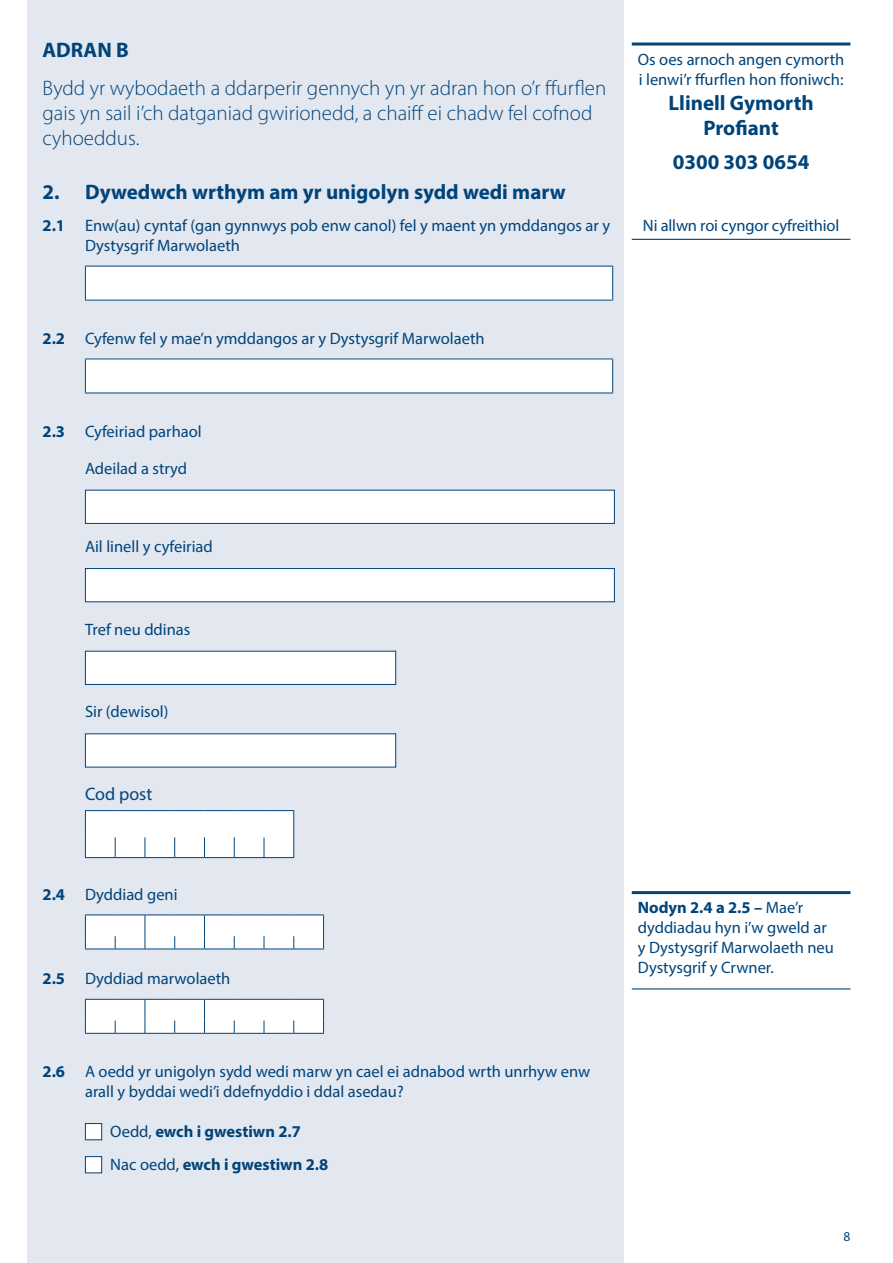
<style>
.page{position:relative;width:893px;height:1263px;background:#fff}
.page>*{position:absolute;margin:0;border:0;box-sizing:border-box;transform-origin:0 0}
.t1{font:300 21px/25.2px "Myriad Pro";color:#00447a}
.t2{font:700 21px/25.2px "Myriad Pro";color:#00447a;text-align:center}
.t3{font:18px "Myriad Pro";color:#00447a}
.t4{font:16.5px/19.8px "Myriad Pro";color:#00447a}
.t5{font:700 16.5px/33px "Myriad Pro";color:#00447a}
.t6{font:13.5px "Myriad Pro";color:#00447a}
.s1{font-weight:700}
.s2{font-weight:400}
</style>
<div class="page">
<div style="left:27px;top:0;width:596px;height:1263px;background:#e3e7f0"></div>
<div style="left:85px;top:266px;width:528px;height:34px;background:#fff"></div>
<hr style="left:85px;top:266px;width:528px;height:1px;background:#00447a">
<hr style="left:85px;top:266px;width:1px;height:34px;background:#00447a">
<hr style="left:612px;top:266px;width:1px;height:34px;background:#00447a">
<hr style="left:85px;top:300px;width:528px;height:1px;background:#00447a">
<div style="left:85px;top:359px;width:528px;height:34px;background:#fff"></div>
<hr style="left:85px;top:359px;width:528px;height:1px;background:#00447a">
<hr style="left:85px;top:359px;width:1px;height:34px;background:#00447a">
<hr style="left:612px;top:359px;width:1px;height:34px;background:#00447a">
<hr style="left:85px;top:393px;width:528px;height:1px;background:#00447a">
<div style="left:85px;top:490px;width:530px;height:34px;background:#fff;border:1px solid #00447a"></div>
<div style="left:85px;top:568px;width:530px;height:34px;background:#fff;border:1px solid #00447a"></div>
<div style="left:85px;top:651px;width:311px;height:34px;background:#fff;border:1px solid #00447a"></div>
<div style="left:85px;top:733px;width:311px;height:34px;background:#fff"></div>
<svg style="left:85px;top:810px;width:209px;height:48px;background:#f1f5f8"></svg>
<hr style="left:204px;top:857px;width:30px;height:1px;background:#00447a">
<hr style="left:234px;top:857px;width:30px;height:1px;background:#00447a">
<hr style="left:264px;top:857px;width:30px;height:1px;background:#00447a">
<svg style="left:85px;top:914px;width:239px;height:35px;background:#eef2f6"></svg>
<hr style="left:294px;top:948px;width:30px;height:1px;background:#00447a">
<svg style="left:85px;top:999px;width:239px;height:35px;background:#ecf1f5"></svg>
<hr style="left:294px;top:1033px;width:30px;height:1px;background:#00447a">
<div style="left:85px;top:1123px;width:17px;height:17px;background:#fff;border:1px solid #00447a"></div>
<div style="left:85px;top:1156px;width:17px;height:17px;background:#fff;border:1px solid #00447a"></div>
<hr style="left:632px;top:891px;width:218px;height:3px;background:#00447a">
<hr style="left:632px;top:988px;width:218px;height:1px;background:#00447a">
<hr style="left:632px;top:43px;width:218px;height:3px;background:#00447a">
<hr style="left:632px;top:239px;width:218px;height:1px;background:#00447a">
<p class="t2" style="left:43px;top:36px;width:88px">ADRAN B</p>
<p class="t1" style="left:43px;top:75px;width:565px">Bydd yr wybodaeth a ddarperir gennych yn yr adran hon o’r ffurflen gais yn sail i’ch datganiad gwirionedd, a chaiff ei chadw fel cofnod cyhoeddus.</p>
<p class="t2" style="left:43px;top:178px;width:525px">2. Dywedwch wrthym am yr unigolyn sydd wedi marw</p>
<p class="t4" style="left:85px;top:216px;width:527px;text-indent:-43px"><span class="s1">2.1</span> Enw(au) cyntaf (gan gynnwys pob enw canol) fel y maent yn ymddangos ar y<br>Dystysgrif Marwolaeth</p>
<p class="t4" style="left:638px;top:49px;width:208px">Os oes arnoch angen cymorth i lenwi’r ffurflen hon ffoniwch:</p>
<p class="t2" style="left:668px;top:90px;width:147px">Llinell Gymorth<br>Profiant</p>
<p class="t2" style="left:673px;top:148px;width:138px">0300 303 0654</p>
<p class="t4" style="left:643px;top:215px;width:198px">Ni allwn roi cyngor cyfreithiol</p>
<p class="t4" style="left:43px;top:328px;width:444px"><span class="s1">2.2</span> Cyfenw fel y mae’n ymddangos ar y Dystysgrif Marwolaeth</p>
<p class="t4" style="left:43px;top:421px;width:161px"><span class="s1">2.3</span> Cyfeiriad parhaol</p>
<p class="t4" style="left:85px;top:458px;width:104px">Adeilad a stryd</p>
<p class="t4" style="left:85px;top:536px;width:129px">Ail linell y cyfeiriad</p>
<p class="t4" style="left:85px;top:619px;width:107px">Tref neu ddinas</p>
<p class="t4" style="left:85px;top:702px;width:85px">Sir (dewisol)</p>
<p class="t3" style="left:85px;top:783px;width:69px">Cod post</p>
<p class="t4" style="left:43px;top:884px;width:137px"><span class="s1">2.4</span> Dyddiad geni</p>
<p class="t4" style="left:43px;top:969px;width:189px"><span class="s1">2.5</span> Dyddiad marwolaeth</p>
<p class="t4" style="left:85px;top:1061px;width:507px;text-indent:-43px"><span class="s1">2.6</span> A oedd yr unigolyn sydd wedi marw yn cael ei adnabod wrth unrhyw enw arall y byddai wedi’i ddefnyddio i ddal asedau?</p>
<p class="t5" style="left:110px;top:1114px;width:220px"><span class="s2">Oedd,</span> ewch i gwestiwn 2.7<br><span class="s2">Nac oedd,</span> ewch i gwestiwn 2.8</p>
<p class="t4" style="left:638px;top:898px;width:198px"><span class="s1">Nodyn 2.4 a 2.5 –</span> Mae’r dyddiadau hyn i’w gweld ar y Dystysgrif Marwolaeth neu<br>Dystysgrif y Crwner.</p>
<p class="t6" style="left:843px;top:1228px;width:8px">8</p>
</div>
